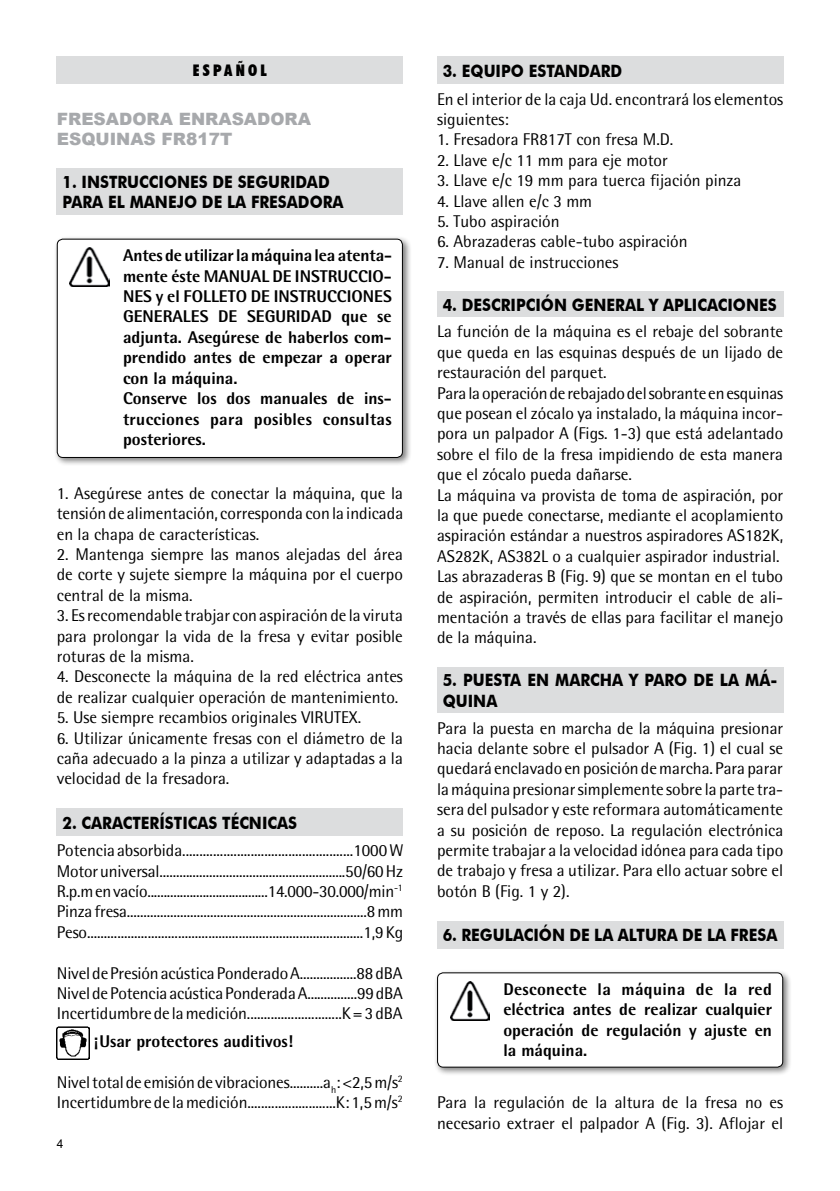
<style>
.page{position:relative;width:840px;height:1191px;background:#fff}
.page>*{position:absolute;margin:0;border:0;box-sizing:border-box;transform-origin:0 0}
.t1{font:17px/20.4px "Rotis Semi Sans";color:#000;text-align:justify}
.t2{font:800 17px/20.4px "Rotis Semi Sans";color:#000;text-align:justify}
.t3{font:700 17px/20.4px "Futura BT";color:#000;scale:.9 1}
.t4{font:900 17px/20.4px "Arial";color:#a7a9ac}
.t5{font:900 condensed 16px "Futura BT";letter-spacing:.2em;color:#000}
.t6{font:12px "Arial";color:#000}
</style>
<div class="page">
<div style="left:437px;top:57px;width:345px;height:27px;background:#dcddde"></div>
<div style="left:437px;top:292px;width:345px;height:25px;background:#dcddde"></div>
<div style="left:437px;top:667px;width:345px;height:46px;background:#dcddde"></div>
<div style="left:437px;top:920px;width:345px;height:28px;background:#dcddde"></div>
<div style="left:433px;top:969px;width:358px;height:107px;background:#000;opacity:.5"></div>
<div style="left:437px;top:972px;width:345px;height:95px;background:#fff;border-radius:6px"></div>
<img style="left:450px;top:981px;width:39px;height:39px">
<div style="left:437px;top:972px;width:345px;height:95px;border:1px solid #000;border-radius:6px"></div>
<div style="left:57px;top:57px;width:345px;height:27px;background:#dcddde"></div>
<div style="left:57px;top:169px;width:345px;height:46px;background:#dcddde"></div>
<div style="left:53px;top:235px;width:358px;height:231px;background:#000;opacity:.5"></div>
<div style="left:57px;top:239px;width:345px;height:218px;background:#fff;border-radius:6px"></div>
<img style="left:70px;top:248px;width:39px;height:38px">
<div style="left:57px;top:239px;width:345px;height:219px;border:1px solid #000;border-radius:6px"></div>
<div style="left:57px;top:808px;width:345px;height:27px;background:#dcddde"></div>
<img style="left:57px;top:1026px;width:33px;height:33px">
<p class="t5" style="left:193px;top:61px;width:75px">ESPAÑOL</p>
<p class="t4" style="left:57px;top:108px;width:256px">FRESADORA ENRASADORA<br>ESQUINAS FR817T</p>
<p class="t3" style="left:62px;top:172px;width:314px">1. INSTRUCCIONES DE SEGURIDAD<br>PARA EL MANEJO DE LA FRESADORA</p>
<p class="t2" style="left:123px;top:245px;width:270px;text-align:left">Antes de utilizar la máquina lea atenta&shy;mente éste MANUAL DE INSTRUCCIO-<br>NES y el FOLLETO DE INSTRUCCIONES<br>GENERALES DE SEGURIDAD que se adjunta. Asegúrese de haberlos com&shy;prendido antes de empezar a operar con la máquina.<br>Conserve los dos manuales de ins&shy;trucciones para posibles consultas posteriores.</p>
<p class="t1" style="left:57px;top:483px;width:348px">1. Asegúrese antes de conectar la máquina, que la tensión de alimentación, corresponda con la indicada en la chapa de características.</p>
<p class="t1" style="left:57px;top:544px;width:347px">2. Mantenga siempre las manos alejadas del área de corte y sujete siempre la máquina por el cuerpo central de la misma.</p>
<p class="t1" style="left:57px;top:605px;width:347px">3. Es recomendable trabjar con aspiración de la viruta para prolongar la vida de la fresa y evitar posible roturas de la misma.</p>
<p class="t1" style="left:57px;top:666px;width:347px">4. Desconecte la máquina de la red eléctrica antes de realizar cualquier operación de mantenimiento.</p>
<p class="t1" style="left:57px;top:707px;width:306px">5. Use siempre recambios originales VIRUTEX.</p>
<p class="t1" style="left:57px;top:727px;width:347px">6. Utilizar únicamente fresas con el diámetro de la caña adecuado a la pinza a utilizar y adaptadas a la velocidad de la fresadora.</p>
<p class="t3" style="left:62px;top:812px;width:262px">2. CARACTERÍSTICAS TÉCNICAS</p>
<p class="t1" style="left:57px;top:840px;width:348px">Potencia absorbida..................................................1000 W Motor universal........................................................50/60 Hz R.p.m en vacío.....................................14.000-30.000/min<sup>-1<br></sup>Pinza fresa........................................................................8 mm Peso..................................................................................1,9 Kg</p>
<p class="t1" style="left:57px;top:962px;width:347px">Nivel de Presión acústica Ponderado A.................88 dBA Nivel de Potencia acústica Ponderada A...............99 dBA Incertidumbre de la medición............................K = 3 dBA</p>
<p class="t2" style="left:94px;top:1030px;width:200px">¡Usar protectores auditivos!</p>
<p class="t1" style="left:57px;top:1071px;width:347px">Nivel total de emisión de vibraciones..........a<sub>h</sub>: &lt;2,5 m/s<sup>2<br></sup>Incertidumbre de la medición..........................K: 1,5 m/s<sup>2</sup></p>
<p class="t6" style="left:57px;top:1135px;width:8px">4</p>
<p class="t3" style="left:442px;top:61px;width:201px">3. EQUIPO ESTANDARD</p>
<p class="t1" style="left:437px;top:89px;width:347px">En el interior de la caja Ud. encontrará los elementos siguientes:</p>
<p class="t1" style="left:437px;top:129px;width:238px">1. Fresadora FR817T con fresa M.D.</p>
<p class="t1" style="left:437px;top:150px;width:232px">2. Llave e/c 11 mm para eje motor</p>
<p class="t1" style="left:437px;top:170px;width:306px">3. Llave e/c 19 mm para tuerca fijación pinza</p>
<p class="t1" style="left:437px;top:191px;width:156px">4. Llave allen e/c 3 mm</p>
<p class="t1" style="left:437px;top:211px;width:124px">5. Tubo aspiración</p>
<p class="t1" style="left:437px;top:231px;width:252px">6. Abrazaderas cable-tubo aspiración</p>
<p class="t1" style="left:437px;top:252px;width:183px">7. Manual de instrucciones</p>
<p class="t3" style="left:442px;top:294px;width:372px">4. DESCRIPCIÓN GENERAL Y APLICACIONES</p>
<p class="t1" style="left:437px;top:321px;width:347px;text-align:left">La función de la máquina es el rebaje del sobrante que queda en las esquinas después de un lijado de restauración del parquet.<br>Para la operación de rebajado del sobrante en esquinas que posean el zócalo ya instalado, la máquina incor&shy;pora un palpador A (Figs. 1-3) que está adelantado sobre el filo de la fresa impidiendo de esta manera que el zócalo pueda dañarse.<br>La máquina va provista de toma de aspiración, por la que puede conectarse, mediante el acoplamiento aspiración estándar a nuestros aspiradores AS182K, AS282K, AS382L o a cualquier aspirador industrial.<br>Las abrazaderas B (Fig. 9) que se montan en el tubo de aspiración, permiten introducir el cable de ali&shy;mentación a través de ellas para facilitar el manejo de la máquina.</p>
<p class="t3" style="left:442px;top:670px;width:373px">5. PUESTA EN MARCHA Y PARO DE LA MÁ-<br>QUINA</p>
<p class="t1" style="left:437px;top:717px;width:347px">Para la puesta en marcha de la máquina presionar hacia delante sobre el pulsador A (Fig. 1) el cual se quedará enclavado en posición de marcha. Para parar la máquina presionar simplemente sobre la parte tra&shy;sera del pulsador y este reformara automáticamente a su posición de reposo. La regulación electrónica permite trabajar a la velocidad idónea para cada tipo de trabajo y fresa a utilizar. Para ello actuar sobre el botón B (Fig. 1 y 2).</p>
<p class="t3" style="left:442px;top:924px;width:373px">6. REGULACIÓN DE LA ALTURA DE LA FRESA</p>
<p class="t2" style="left:503px;top:978px;width:270px">Desconecte la máquina de la red eléctrica antes de realizar cualquier operación de regulación y ajuste en la máquina.</p>
<p class="t1" style="left:437px;top:1092px;width:347px">Para la regulación de la altura de la fresa no es necesario extraer el palpador A (Fig. 3). Aflojar el</p>
</div>
